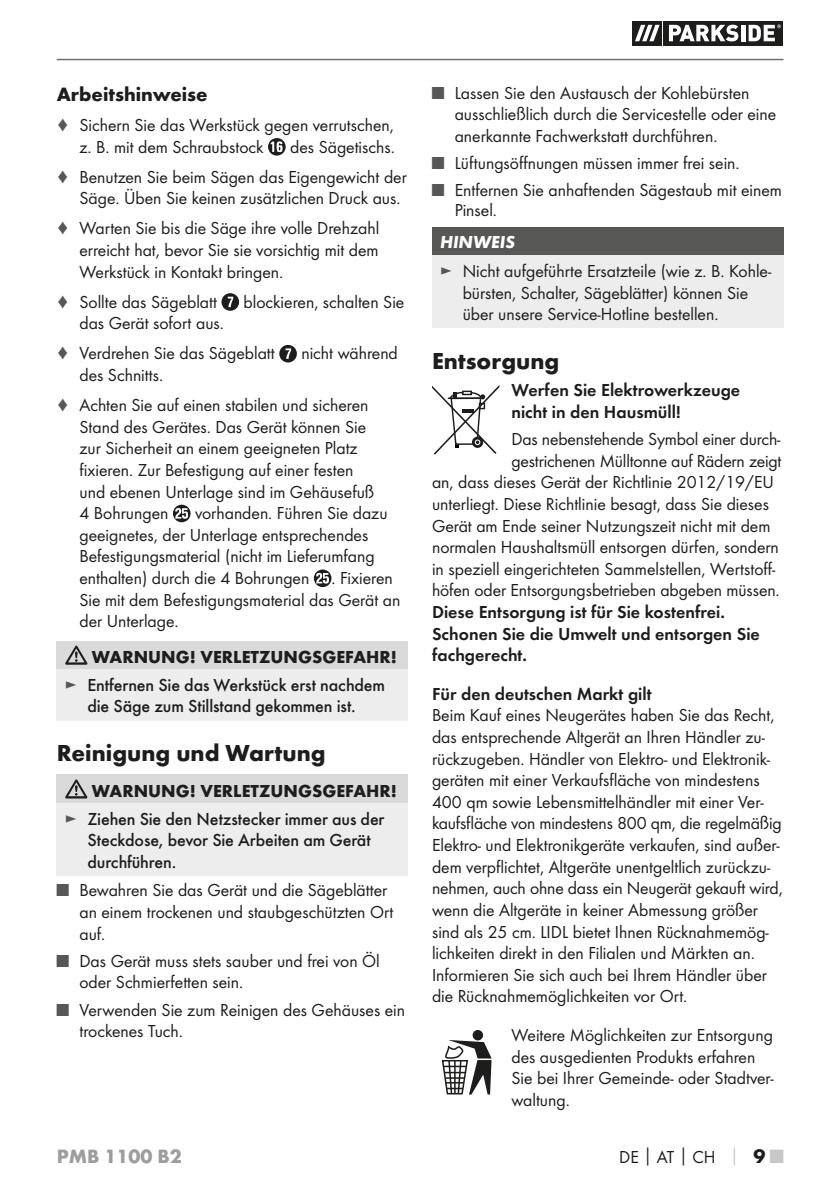
<style>
.page{position:relative;width:840px;height:1191px;background:#fff}
.page>*{position:absolute;margin:0;border:0;box-sizing:border-box;transform-origin:0 0}
.t1{font:700 24px "Futura";color:#1d1d1b}
.t2{font:700 20px "Futura";color:#1d1d1b}
.t3{font:700 20px "Futura";color:#9d9d9d}
.t4{font:18px/21.6px "Futura Boo";color:#1d1d1b}
.t5{font:500 18px/27.6px "Futura";letter-spacing:-.01em;color:#1d1d1b}
.t6{font:18px/21.6px "Futura Dem";color:#1d1d1b}
.t7{font:italic 700 18px "Futura";color:#fff}
.s1{color:#575756}
.s2{font-weight:700}
.s3{font-family:"Futura Boo";font-weight:400;color:#575756}
.s4{font-family:"Futura";font-weight:700}
.s5{font-family:"Futura";font-weight:700;color:#c7c7c6}
.s6{font-family:"Futura";font-weight:700;font-size:20px}
.s7{font-family:"Futura";font-weight:700;font-size:20px;color:#c7c7c6}
</style>
<div class="page">
<hr style="left:57px;top:59px;width:726px;height:1px;background:#70706f">
<svg style="left:661px;top:21px;width:1px;height:24px"></svg>
<svg style="left:632px;top:21px;width:29px;height:24px"></svg>
<svg style="left:663px;top:21px;width:119px;height:24px"></svg>
<svg style="left:634px;top:25px;width:25px;height:16px"></svg>
<svg style="left:668px;top:25px;width:70px;height:16px"></svg>
<svg style="left:740px;top:25px;width:4px;height:16px"></svg>
<svg style="left:748px;top:24px;width:32px;height:17px"></svg>
<svg style="left:268px;top:138px;width:17px;height:18px"></svg>
<svg style="left:221px;top:293px;width:18px;height:18px"></svg>
<svg style="left:279px;top:345px;width:18px;height:17px"></svg>
<svg style="left:173px;top:505px;width:17px;height:17px"></svg>
<svg style="left:314px;top:569px;width:17px;height:18px"></svg>
<div style="left:57px;top:641px;width:351px;height:28px;background:#dadada"></div>
<div style="left:57px;top:669px;width:351px;height:51px;background:#ededed"></div>
<svg style="left:65px;top:645px;width:22px;height:19px"></svg>
<div style="left:57px;top:774px;width:351px;height:29px;background:#dadada"></div>
<div style="left:57px;top:803px;width:351px;height:73px;background:#ededed"></div>
<svg style="left:65px;top:779px;width:22px;height:19px"></svg>
<div style="left:432px;top:227px;width:350px;height:28px;background:#575756"></div>
<div style="left:432px;top:255px;width:350px;height:73px;background:#ededed"></div>
<svg style="left:432px;top:385px;width:67px;height:69px"></svg>
<div style="left:472px;top:1030px;width:11px;height:10px;background:#1d1d1b;border-radius:50%"></div>
<svg style="left:441px;top:1040px;width:50px;height:54px"></svg>
<p class="t2" style="left:57px;top:86px;width:152px">Arbeitshinweise</p>
<p class="t4" style="left:79px;top:115px;width:316px;text-indent:-23px"><span class="s1">♦</span> Sichern Sie das Werkstück gegen verrutschen, z. B. mit dem Schraubstock</p>
<p class="t4" style="left:57px;top:132px;width:351px;line-height:30px;text-indent:233px">des Sägetischs. <span class="s1">♦</span> Benutzen Sie beim Sägen das Eigengewicht der</p>
<p class="t4" style="left:57px;top:184px;width:345px;line-height:30px;text-indent:23px">Säge. Üben Sie keinen zusätzlichen Druck aus. <span class="s1">♦</span> Warten Sie bis die Säge ihre volle Drehzahl</p>
<p class="t4" style="left:79px;top:240px;width:300px">erreicht hat, bevor Sie sie vorsichtig mit dem<br>Werkstück in Kontakt bringen.</p>
<p class="t4" style="left:57px;top:292px;width:162px"><span class="s1">♦</span> Sollte das Sägeblatt</p>
<p class="t4" style="left:243px;top:292px;width:162px">blockieren, schalten Sie</p>
<p class="t4" style="left:57px;top:309px;width:219px;line-height:30px;text-indent:23px">das Gerät sofort aus.<br><span class="s1">♦</span> Verdrehen Sie das Sägeblatt</p>
<p class="t4" style="left:301px;top:343px;width:98px">nicht während</p>
<p class="t4" style="left:57px;top:361px;width:313px;line-height:30px;text-indent:23px">des Schnitts.<br><span class="s1">♦</span> Achten Sie auf einen stabilen und sicheren</p>
<p class="t4" style="left:79px;top:417px;width:296px">Stand des Gerätes. Das Gerät können Sie zur Sicherheit an einem geeigneten Platz fixieren. Zur Befestigung auf einer festen und ebenen Unterlage sind im Gehäusefuß 4 Bohrungen</p>
<p class="t4" style="left:79px;top:503px;width:322px;text-indent:115px">vorhanden. Führen Sie dazu geeignetes, der Unterlage entsprechendes Befestigungsmaterial (nicht im Lieferumfang enthalten) durch die 4 Bohrungen . Fixieren Sie mit dem Befestigungsmaterial das Gerät an der Unterlage.</p>
<p class="t5" style="left:65px;top:644px;width:333px;text-indent:27px"><span class="s2">WARNUNG! VERLETZUNGSGEFAHR! </span><span class="s3">►</span> Entfernen Sie das Werkstück erst nachdem</p>
<p class="t5" style="left:87px;top:693px;width:270px">die Säge zum Stillstand gekommen ist.</p>
<h1 class="t1" style="left:57px;top:743px;width:270px">Reinigung und Wartung</h1>
<p class="t5" style="left:65px;top:778px;width:333px;text-indent:27px"><span class="s2">WARNUNG! VERLETZUNGSGEFAHR! </span><span class="s3">►</span> Ziehen Sie den Netzstecker immer aus der</p>
<p class="t5" style="left:87px;top:830px;width:284px;line-height:21.6px">Steckdose, bevor Sie Arbeiten am Gerät durchführen.</p>
<p class="t4" style="left:79px;top:880px;width:315px;text-indent:-23px"><span class="s1">■</span> Bewahren Sie das Gerät und die Sägeblätter an einem trockenen und staubgeschützten Ort auf.</p>
<p class="t4" style="left:79px;top:951px;width:302px;text-indent:-23px"><span class="s1">■</span> Das Gerät muss stets sauber und frei von Öl oder Schmierfetten sein.</p>
<p class="t4" style="left:79px;top:999px;width:327px;text-indent:-23px"><span class="s1">■</span> Verwenden Sie zum Reinigen des Gehäuses ein trockenes Tuch.</p>
<p class="t4" style="left:454px;top:83px;width:323px;text-indent:-23px"><span class="s1">■</span> Lassen Sie den Austausch der Kohlebürsten ausschließlich durch die Servicestelle oder eine anerkannte Fachwerkstatt durchführen.</p>
<p class="t4" style="left:432px;top:153px;width:309px"><span class="s1">■</span> Lüftungsöffnungen müssen immer frei sein.</p>
<p class="t4" style="left:454px;top:181px;width:328px;line-height:20px;text-indent:-23px"><span class="s1">■</span> Entfernen Sie anhaftenden Sägestaub mit einem<br>Pinsel.</p>
<p class="t7" style="left:440px;top:231px;width:76px">HINWEIS</p>
<p class="t4" style="left:462px;top:261px;width:310px;text-indent:-23px"><span class="s1">►</span> Nicht aufgeführte Ersatzteile (wie z. B. Kohle&shy;bürsten, Schalter, Sägeblätter) können Sie über unsere Service-Hotline bestellen.</p>
<h1 class="t1" style="left:432px;top:351px;width:129px">Entsorgung</h1>
<p class="t6" style="left:511px;top:380px;width:230px">Werfen Sie Elektrowerkzeuge nicht in den Hausmüll!</p>
<p class="t4" style="left:511px;top:429px;width:270px">Das nebenstehende Symbol einer durch-</p>
<p class="t4" style="left:511px;top:451px;width:271px">gestrichenen Mülltonne auf Rädern zeigt</p>
<p class="t4" style="left:432px;top:472px;width:343px">an, dass dieses Gerät der Richtlinie 2012/19/EU</p>
<p class="t4" style="left:432px;top:494px;width:338px">unterliegt. Diese Richtlinie besagt, dass Sie dieses</p>
<p class="t4" style="left:432px;top:515px;width:340px">Gerät am Ende seiner Nutzungszeit nicht mit dem</p>
<p class="t4" style="left:432px;top:537px;width:348px">normalen Haushaltsmüll entsorgen dürfen, sondern</p>
<p class="t4" style="left:432px;top:559px;width:345px">in speziell eingerichteten Sammelstellen, Wertstoff-</p>
<p class="t4" style="left:432px;top:580px;width:349px">höfen oder Entsorgungsbetrieben abgeben müssen.</p>
<p class="t6" style="left:432px;top:602px;width:329px">Diese Entsorgung ist für Sie kostenfrei.<br>Schonen Sie die Umwelt und entsorgen Sie fachgerecht.</p>
<p class="t6" style="left:432px;top:684px;width:221px">Für den deutschen Markt gilt</p>
<p class="t4" style="left:432px;top:705px;width:352px">Beim Kauf eines Neugerätes haben Sie das Recht, das entsprechende Altgerät an Ihren Händler zu&shy;rückzugeben. Händler von Elektro- und Elektronik&shy;geräten mit einer Verkaufsfläche von mindestens 400 qm sowie Lebensmittelhändler mit einer Ver&shy;kaufs fläche von mindestens 800 qm, die regelmäßig Elektro- und Elektronik geräte verkaufen, sind außer&shy;dem verpflichtet, Altgeräte unentgeltlich zurückzu&shy;nehmen, auch ohne dass ein Neugerät gekauft wird, wenn die Altgeräte in keiner Abmessung größer sind als 25 cm. LIDL bietet Ihnen Rücknahmemög&shy;lichkeiten direkt in den Filialen und Märkten an.<br>Informieren Sie sich auch bei Ihrem Händler über die Rücknahmemöglichkeiten vor Ort.</p>
<p class="t4" style="left:511px;top:1025px;width:264px">Weitere Möglichkeiten zur Entsorgung des ausgedienten Produkts erfahren<br>Sie bei Ihrer Gemeinde- oder Stadtver&shy;waltung.</p>
<p class="t3" style="left:57px;top:1147px;width:127px">PMB 1100 B2</p>
<p class="t4" style="left:618px;top:1146px;width:166px">DE<span class="s4">│</span>AT<span class="s4">│</span>CH <span class="s5">│</span> <span class="s6">9</span> <span class="s7">■</span></p>
</div>
